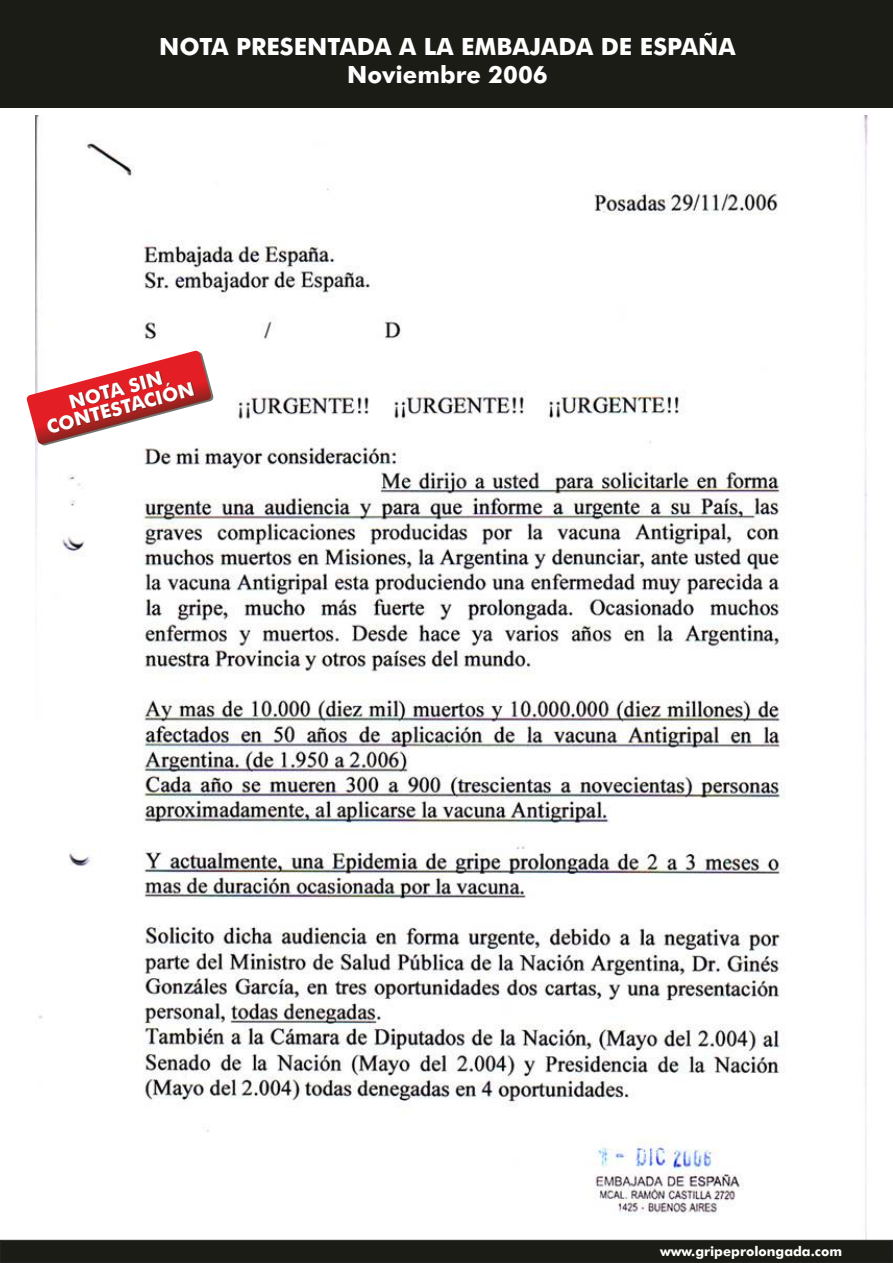
<style>
.page{position:relative;width:893px;height:1263px;background:#fff}
.page>*{position:absolute;margin:0;border:0;box-sizing:border-box;transform-origin:0 0}
.t1{font:700 23.7px/28.5px "Futura BT";color:#fff;text-align:center}
.t2{font:700 19.05px/18.3px "Futura BT";color:#fff;text-align:center}
.t3{font:700 13.35px "Futura BT";color:#fff}
</style>
<div class="page">
<img style="left:35px;top:115px;width:833px;height:1124px">
<svg style="left:0;top:1239px;width:893px;height:24px;background:#242420"></svg>
<div style="left:0;top:0;width:893px;height:107px;background:#1c1c17"></div>
<svg style="left:26px;top:350px;width:188px;height:96px"></svg>
<p class="t1" style="left:159px;top:34px;width:578px">NOTA PRESENTADA A LA EMBAJADA DE ESPAÑA<br>Noviembre 2006</p>
<p class="t2" style="left:41px;top:402px;width:153px;rotate:-15deg">NOTA SIN<br>CONTESTACIÓN</p>
<p class="t3" style="left:660px;top:1246px;width:183px">www.gripeprolongada.com</p>
</div>
